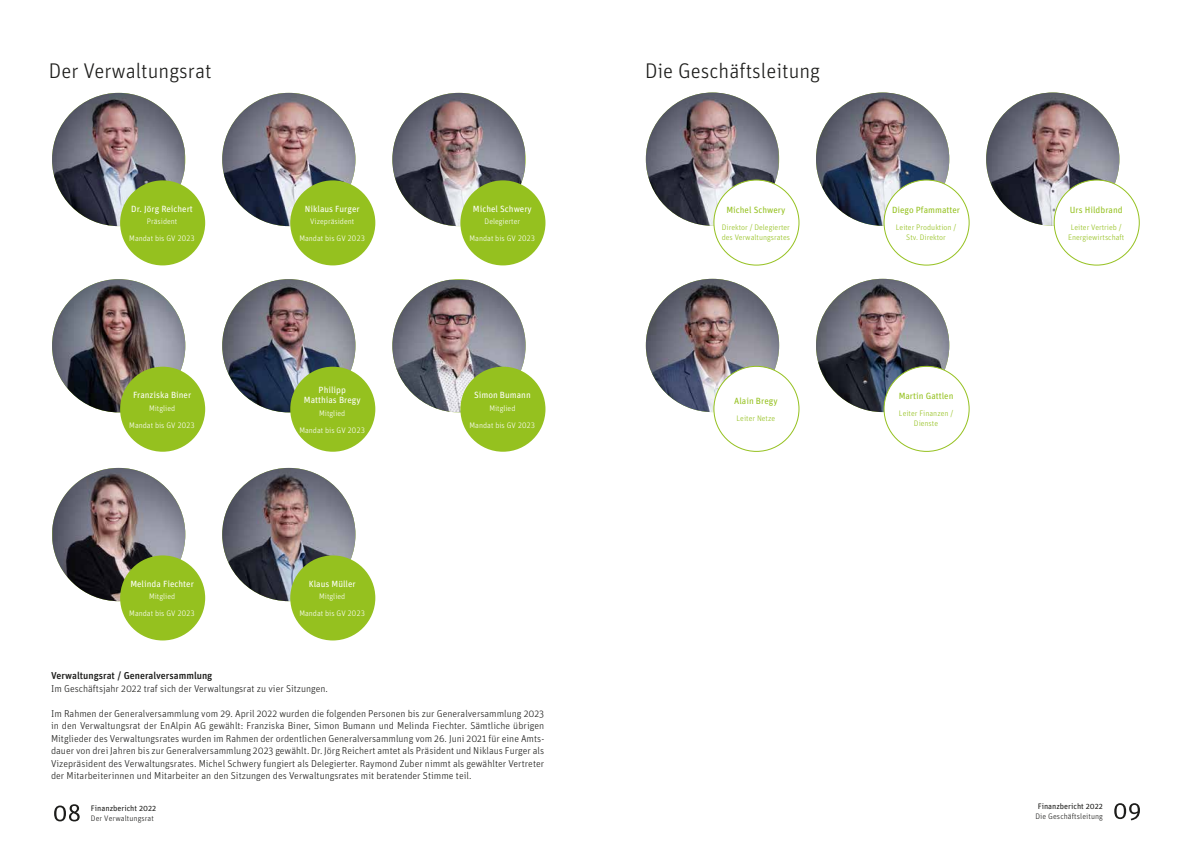
<style>
.page{position:relative;width:1191px;height:842px;background:#fff}
.page>*{position:absolute;margin:0;border:0;box-sizing:border-box;transform-origin:0 0}
.t1{font:300 21.3px "Unit OT";color:#1d1d1b}
.t2{font:300 10px/12.5px "Unit OT";color:#1d1d1b;text-align:justify}
.t3{font:500 10px "Unit OT";color:#1d1d1b}
.t4{font:9px/10px "FF Unit Pro";color:#fff;text-align:center}
.t5{font:9px "FF Unit Pro";color:#95c11f}
.t6{font:300 8px/17px "FF Unit Pro";color:#fff;text-align:center}
.t7{font:300 8px/10px "FF Unit Pro";color:#95c11f;text-align:center}
.t8{font:300 8px "Unit OT";letter-spacing:.01em;color:#1d1d1b}
.t9{font:8px "Unit OT";color:#1d1d1b}
</style>
<div class="page">
<svg style="left:54px;top:804px;width:26px;height:17px"></svg>
<svg style="left:1114px;top:803px;width:26px;height:17px"></svg>
<img style="left:52px;top:93px;width:133px;height:133px">
<img style="left:52px;top:279px;width:133px;height:133px;border-radius:67px">
<img style="left:52px;top:468px;width:133px;height:133px">
<img style="left:222px;top:468px;width:133px;height:133px;border-radius:67px">
<img style="left:222px;top:93px;width:133px;height:133px;border-radius:67px">
<img style="left:222px;top:279px;width:133px;height:133px;border-radius:67px">
<img style="left:392px;top:93px;width:133px;height:133px">
<img style="left:392px;top:280px;width:133px;height:132px">
<div style="left:120px;top:180px;width:85px;height:85px;background:#95c11f;border-radius:50%"></div>
<div style="left:120px;top:367px;width:85px;height:85px;background:#95c11f;border-radius:50%"></div>
<div style="left:120px;top:555px;width:85px;height:85px;background:#95c11f;border-radius:50%"></div>
<div style="left:290px;top:555px;width:85px;height:85px;background:#95c11f;border-radius:50%"></div>
<div style="left:290px;top:180px;width:85px;height:85px;background:#95c11f;border-radius:50%"></div>
<div style="left:290px;top:367px;width:85px;height:85px;background:#95c11f;border-radius:50%"></div>
<div style="left:460px;top:180px;width:85px;height:85px;background:#95c11f;border-radius:50%"></div>
<div style="left:460px;top:367px;width:85px;height:85px;background:#95c11f;border-radius:50%"></div>
<img style="left:646px;top:93px;width:132px;height:133px">
<img style="left:646px;top:279px;width:133px;height:133px;border-radius:67px">
<img style="left:816px;top:93px;width:133px;height:133px;border-radius:67px">
<img style="left:816px;top:279px;width:133px;height:133px;border-radius:67px">
<img style="left:986px;top:93px;width:133px;height:133px;border-radius:67px">
<div style="left:714px;top:180px;width:85px;height:85px;background:#fff;border-radius:50%"></div>
<div style="left:714px;top:366px;width:85px;height:85px;background:#fff;border-radius:50%"></div>
<div style="left:884px;top:180px;width:85px;height:85px;background:#fff;border-radius:50%"></div>
<div style="left:884px;top:366px;width:85px;height:85px;background:#fff;border-radius:50%"></div>
<div style="left:1054px;top:180px;width:85px;height:85px;background:#fff;border-radius:50%"></div>
<h1 class="t1" style="left:49px;top:58px;width:164px">Der Verwaltungsrat</h1>
<h1 class="t1" style="left:645px;top:58px;width:177px">Die Geschäftsleitung</h1>
<p class="t4" style="left:131px;top:203px;width:63px">Dr. Jörg Reichert</p>
<p class="t6" style="left:129px;top:213px;width:67px">Präsident<br>Mandat bis GV 2023</p>
<p class="t4" style="left:305px;top:203px;width:56px">Niklaus Furger</p>
<p class="t6" style="left:299px;top:213px;width:67px">Vizepräsident<br>Mandat bis GV 2023</p>
<p class="t4" style="left:473px;top:203px;width:61px">Michel Schwery</p>
<p class="t6" style="left:469px;top:213px;width:67px">Delegierter<br>Mandat bis GV 2023</p>
<p class="t5" style="left:726px;top:203px;width:61px">Michel Schwery</p>
<p class="t7" style="left:722px;top:222px;width:70px;text-align:left">Direktor / Delegierter des Verwaltungsrates</p>
<p class="t5" style="left:892px;top:203px;width:70px">Diego Pfammatter</p>
<p class="t7" style="left:896px;top:222px;width:62px">Leiter Produktion /<br>Stv. Direktor</p>
<p class="t5" style="left:1069px;top:203px;width:54px">Urs Hildbrand</p>
<p class="t7" style="left:1068px;top:222px;width:58px">Leiter Vertrieb /<br>Energiewirtschaft</p>
<p class="t4" style="left:133px;top:389px;width:60px">Franziska Biner</p>
<p class="t6" style="left:129px;top:399px;width:67px">Mitglied<br>Mandat bis GV 2023</p>
<p class="t4" style="left:304px;top:384px;width:58px">Philipp<br>Matthias Bregy</p>
<p class="t6" style="left:299px;top:404px;width:67px">Mitglied<br>Mandat bis GV 2023</p>
<p class="t4" style="left:474px;top:389px;width:58px">Simon Bumann</p>
<p class="t6" style="left:469px;top:399px;width:67px">Mitglied<br>Mandat bis GV 2023</p>
<p class="t5" style="left:734px;top:394px;width:45px">Alain Bregy</p>
<p class="t7" style="left:736px;top:413px;width:40px">Leiter Netze</p>
<p class="t5" style="left:898px;top:389px;width:56px">Martin Gattlen</p>
<p class="t7" style="left:899px;top:408px;width:56px">Leiter Finanzen /<br>Dienste</p>
<p class="t4" style="left:130px;top:578px;width:65px">Melinda Fiechter</p>
<p class="t6" style="left:129px;top:588px;width:67px">Mitglied<br>Mandat bis GV 2023</p>
<p class="t4" style="left:309px;top:578px;width:49px">Klaus Müller</p>
<p class="t6" style="left:299px;top:588px;width:67px">Mitglied<br>Mandat bis GV 2023</p>
<p class="t3" style="left:51px;top:669px;width:163px">Verwaltungsrat / Generalversammlung</p>
<p class="t2" style="left:51px;top:682px;width:278px">Im Geschäftsjahr 2022 traf sich der Verwaltungsrat zu vier Sitzungen.</p>
<p class="t2" style="left:51px;top:707px;width:495px">Im Rahmen der Generalversammlung vom 29. April 2022 wurden die folgenden Personen bis zur Generalversammlung 2023 in den Verwaltungsrat der EnAlpin AG gewählt: Franziska Biner, Simon Bumann und Melinda Fiechter. Sämtliche übrigen Mitglieder des Verwaltungsrates wurden im Rahmen der ordentlichen Generalversammlung vom 26. Juni 2021 für eine Amts&shy;dauer von drei Jahren bis zur Generalversammlung 2023 gewählt. Dr. Jörg Reichert amtet als Präsident und Niklaus Furger als Vizepräsident des Verwaltungsrates. Michel Schwery fungiert als Delegierter. Raymond Zuber nimmt als gewählter Vertreter der Mitarbeiterinnen und Mitarbeiter an den Sitzungen des Verwaltungsrates mit beratender Stimme teil.</p>
<p class="t9" style="left:91px;top:804px;width:67px">Finanzbericht 2022</p>
<p class="t8" style="left:91px;top:814px;width:65px">Der Verwaltungsrat</p>
<p class="t9" style="left:1037px;top:802px;width:67px">Finanzbericht 2022</p>
<p class="t8" style="left:1035px;top:811px;width:69px">Die Geschäftsleitung</p>
</div>
